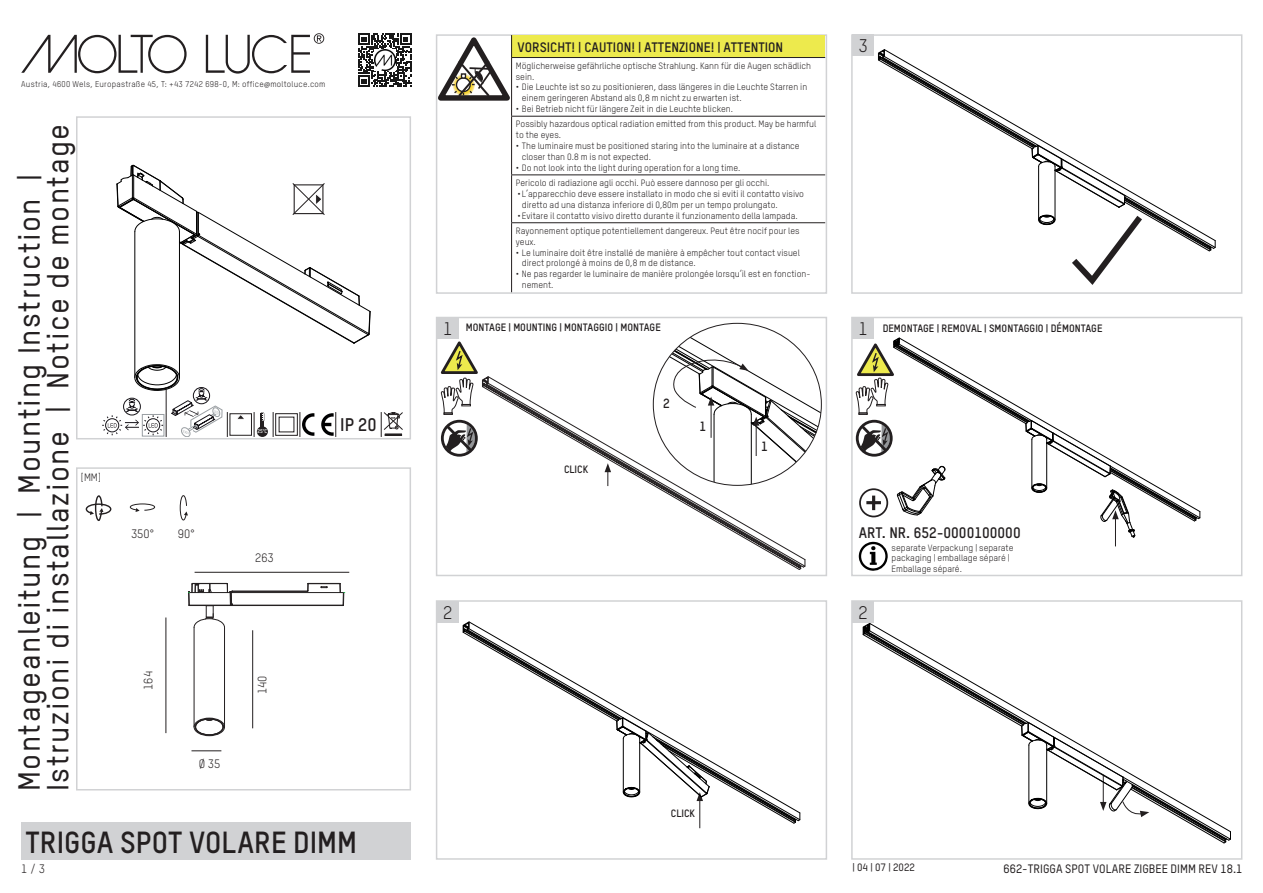
<style>
.page{position:relative;width:1263px;height:893px;background:#fff}
.page>*{position:absolute;margin:0;border:0;box-sizing:border-box;transform-origin:0 0}
.t1{font:500 30px/28.5px "TSTARPRO";letter-spacing:.05em;color:#231f20}
.Überschrift{font:700 30px "TSTARPRO";color:#231f20}
.Nummern{font:18px "TSTARPRO";color:#231f20}
.Text_schw_medium{font:700 18px "TSTARPRO";color:#231f20}
.Überschrift-2{font:700 15px "TSTARPRO";color:#231f20}
.Text_schw_7_Pt{font:700 13.5px "TSTARPRO";color:#231f20}
.Überschrift-3{font:700 13.2px "TSTARPRO";color:#231f20}
.t2{font:500 12px "TSTARPRO";color:#231f20}
.Grafik_Zahlen{font:12px "TSTARPRO";color:#231f20}
.Überschrift-4{font:700 10.5px "TSTARPRO";color:#231f20}
.t3{font:500 10.5px "TSTARPRO";color:#231f20}
.t4{font:10.5px "TSTARPRO";color:#231f20}
.Text_schw_7_Pt-2{font:9px/10.8px "TSTARPRO";color:#231f20}
.Überschrift-5{font:9px/10.8px "TSTARPRO";color:#231f20}
.t5{font:8.25px "TSTARPRO";letter-spacing:.03em;color:#231f20}
.t6{font:700 5.25px "TSTARPRO";color:#fff}
.s1{font-family:"Myriad Pro"}
</style>
<div class="page">
<div style="left:76px;top:116px;width:335px;height:323px;border:2px solid #d1d2d4"></div>
<div style="left:76px;top:467px;width:335px;height:323px;border:2px solid #d1d2d4"></div>
<svg style="left:21px;top:35px;width:166px;height:38px"></svg>
<svg style="left:206px;top:33px;width:118px;height:41px"></svg>
<svg style="left:358px;top:34px;width:53px;height:53px"></svg>
<img style="left:375px;top:50px;width:20px;height:21px">
<div style="left:852px;top:601px;width:22px;height:21px;background:#d1d2d4"></div>
<div style="left:851px;top:600px;width:391px;height:260px;border:2px solid #d1d2d4"></div>
<div style="left:852px;top:317px;width:22px;height:22px;background:#d1d2d4"></div>
<div style="left:851px;top:317px;width:391px;height:259px;border:2px solid #d1d2d4"></div>
<div style="left:437px;top:317px;width:21px;height:22px;background:#d1d2d4"></div>
<div style="left:436px;top:317px;width:391px;height:259px;border:2px solid #d1d2d4"></div>
<div style="left:437px;top:601px;width:21px;height:21px;background:#d1d2d4"></div>
<div style="left:436px;top:600px;width:391px;height:260px;border:2px solid #d1d2d4"></div>
<div style="left:852px;top:35px;width:22px;height:21px;background:#d1d2d4"></div>
<div style="left:851px;top:34px;width:391px;height:260px;border:2px solid #d1d2d4"></div>
<div style="left:21px;top:822px;width:390px;height:38px;background:#d1d2d4"></div>
<div style="left:441px;top:420px;width:37px;height:37px;border:3px solid #231f20;border-radius:50%"></div>
<svg style="left:443px;top:422px;width:32px;height:32px"></svg>
<svg style="left:799px;top:566px;width:6px;height:4px"></svg>
<svg style="left:488px;top:383px;width:316px;height:184px"></svg>
<hr style="left:252px;top:630px;width:1px;height:98px;background:#231f20">
<hr style="left:166px;top:617px;width:1px;height:116px;background:#231f20">
<hr style="left:191px;top:751px;width:30px;height:1px;background:#231f20">
<svg style="left:130px;top:503px;width:25px;height:9px"></svg>
<svg style="left:180px;top:495px;width:8px;height:26px"></svg>
<svg style="left:85px;top:495px;width:27px;height:26px"></svg>
<div style="left:195px;top:718px;width:29px;height:17px;border:1px solid #231f20;border-radius:50%"></div>
<div style="left:194px;top:718px;width:31px;height:18px;border:1px solid #231f20;border-radius:50%"></div>
<hr style="left:194px;top:627px;width:1px;height:100px;background:#231f20">
<hr style="left:224px;top:627px;width:1px;height:100px;background:#231f20">
<div style="left:195px;top:719px;width:28px;height:16px;border:1px solid #231f20;border-radius:50%"></div>
<div style="left:196px;top:719px;width:27px;height:16px;border:1px solid #231f20;border-radius:50%"></div>
<svg style="left:205px;top:719px;width:8px;height:2px"></svg>
<hr style="left:231px;top:592px;width:112px;height:1px;background:#231f20">
<hr style="left:232px;top:605px;width:111px;height:1px;background:#231f20">
<svg style="left:321px;top:586px;width:7px;height:2px"></svg>
<hr style="left:308px;top:583px;width:32px;height:1px;background:#231f20">
<svg style="left:307px;top:583px;width:2px;height:9px"></svg>
<hr style="left:232px;top:591px;width:75px;height:1px;background:#231f20">
<svg style="left:188px;top:583px;width:45px;height:45px"></svg>
<svg style="left:339px;top:583px;width:6px;height:23px"></svg>
<hr style="left:195px;top:572px;width:154px;height:1px;background:#231f20">
<svg style="left:441px;top:341px;width:47px;height:74px"></svg>
<svg style="left:653px;top:323px;width:168px;height:162px"></svg>
<div style="left:436px;top:34px;width:391px;height:260px;border:2px solid #d1d2d4"></div>
<div style="left:512px;top:35px;width:313px;height:23px;background:#edea4d"></div>
<hr style="left:511px;top:57px;width:314px;height:1px;background:#231f20">
<hr style="left:511px;top:58px;width:1px;height:58px;background:#231f20">
<hr style="left:511px;top:116px;width:314px;height:1px;background:#231f20">
<hr style="left:511px;top:117px;width:1px;height:57px;background:#231f20">
<hr style="left:511px;top:174px;width:314px;height:1px;background:#231f20">
<hr style="left:511px;top:175px;width:1px;height:47px;background:#231f20">
<hr style="left:511px;top:223px;width:1px;height:69px;background:#231f20">
<hr style="left:511px;top:222px;width:314px;height:1px;background:#231f20">
<svg style="left:438px;top:35px;width:74px;height:66px"></svg>
<hr style="left:135px;top:232px;width:1px;height:146px;background:#000">
<hr style="left:179px;top:232px;width:1px;height:146px;background:#000">
<svg style="left:116px;top:165px;width:255px;height:179px"></svg>
<svg style="left:273px;top:412px;width:1px;height:25px"></svg>
<svg style="left:102px;top:364px;width:126px;height:73px"></svg>
<svg style="left:237px;top:415px;width:7px;height:4px"></svg>
<div style="left:230px;top:413px;width:22px;height:23px;border:1px solid #231f20"></div>
<svg style="left:257px;top:426px;width:11px;height:11px"></svg>
<svg style="left:254px;top:412px;width:10px;height:25px"></svg>
<div style="left:275px;top:413px;width:23px;height:23px;border:1px solid #231f20"></div>
<svg style="left:300px;top:412px;width:14px;height:25px"></svg>
<svg style="left:321px;top:412px;width:15px;height:25px"></svg>
<svg style="left:381px;top:412px;width:22px;height:25px"></svg>
<svg style="left:463px;top:621px;width:337px;height:207px"></svg>
<svg style="left:878px;top:49px;width:337px;height:236px"></svg>
<svg style="left:856px;top:337px;width:344px;height:234px"></svg>
<svg style="left:863px;top:623px;width:368px;height:220px"></svg>
<p class="t5" style="left:21px;top:79px;width:306px">Austria, 4600 Wels, Europastraße 45, T: +43 7242 698-0, M: office<span class="s1">@</span>moltoluce.com</p>
<h1 class="t1" style="left:15px;top:791px;width:669px;rotate:-90deg">Montageanleitung | Mounting Instruction |<br>Istruzioni di installazione | Notice de montage</h1>
<p class="t4" style="left:81px;top:471px;width:22px">[MM]</p>
<p class="Grafik_Zahlen" style="left:131px;top:526px;width:24px">350°</p>
<p class="Grafik_Zahlen" style="left:178px;top:526px;width:18px">90°</p>
<p class="Grafik_Zahlen" style="left:141px;top:690px;width:20px;rotate:-90deg">164</p>
<p class="Grafik_Zahlen" style="left:199px;top:756px;width:23px">Ø 35</p>
<p class="t6" style="left:257px;top:428px;width:11px">25°C</p>
<p class="Text_schw_medium" style="left:340px;top:414px;width:38px">IP 20</p>
<p class="Grafik_Zahlen" style="left:255px;top:551px;width:20px">263</p>
<p class="Grafik_Zahlen" style="left:255px;top:694px;width:20px;rotate:-90deg">140</p>
<p class="Überschrift" style="left:26px;top:823px;width:333px">TRIGGA SPOT VOLARE DIMM</p>
<p class="Nummern" style="left:858px;top:35px;width:11px">3</p>
<p class="Text_schw_7_Pt" style="left:518px;top:38px;width:267px">VORSICHT! | CAUTION! | ATTENZIONE! | ATTENTION</p>
<p class="Text_schw_7_Pt-2" style="left:516px;top:60px;width:297px">Möglicherweise gefährliche optische Strahlung. Kann für die Augen schädlich sein.</p>
<p class="Text_schw_7_Pt-2" style="left:522px;top:82px;width:287px;text-indent:-6px">• Die Leuchte ist so zu positionieren, dass längeres in die Leuchte Starren in einem geringeren Abstand als 0,8 m nicht zu erwarten ist.</p>
<p class="Text_schw_7_Pt-2" style="left:516px;top:103px;width:219px">• Bei Betrieb nicht für längere Zeit in die Leuchte blicken.</p>
<p class="Text_schw_7_Pt-2" style="left:516px;top:119px;width:302px">Possibly hazardous optical radiation emitted from this product. May be harmful to the eyes.</p>
<p class="Text_schw_7_Pt-2" style="left:522px;top:140px;width:279px;text-indent:-6px">• The luminaire must be positioned staring into the luminaire at a distance closer than 0.8 m is not expected.</p>
<p class="Text_schw_7_Pt-2" style="left:516px;top:162px;width:226px">• Do not look into the light during operation for a long time.</p>
<p class="Text_schw_7_Pt-2" style="left:516px;top:177px;width:255px">Pericolo di radiazione agli occhi. Può essere dannoso per gli occhi.</p>
<p class="Text_schw_7_Pt-2" style="left:522px;top:188px;width:284px;text-indent:-4px">• L’apparecchio deve essere installato in modo che si eviti il contatto visivo diretto ad una distanza inferiore di 0,80m per un tempo prolungato.</p>
<p class="Text_schw_7_Pt-2" style="left:517px;top:210px;width:282px">•Evitare il contatto visivo diretto durante il funzionamento della lampada.</p>
<p class="Text_schw_7_Pt-2" style="left:516px;top:225px;width:285px">Rayonnement optique potentiellement dangereux. Peut être nocif pour les yeux.</p>
<p class="Text_schw_7_Pt-2" style="left:522px;top:247px;width:279px;text-indent:-6px">• Le luminaire doit être installé de manière à empêcher tout contact visuel direct prolongé à moins de 0,8 m de distance.</p>
<p class="Text_schw_7_Pt-2" style="left:522px;top:268px;width:290px;text-indent:-6px">• Ne pas regarder le luminaire de manière prolongée lorsqu‘il est en fonction&shy;nement.</p>
<p class="Überschrift-4" style="left:466px;top:321px;width:196px">MONTAGE | MOUNTING | MONTAGGIO | MONTAGE</p>
<p class="Überschrift-4" style="left:883px;top:321px;width:221px">DEMONTAGE | REMOVAL | SMONTAGGIO | DÉMONTAGE</p>
<p class="Nummern" style="left:443px;top:318px;width:11px">1</p>
<p class="Nummern" style="left:858px;top:318px;width:11px">1</p>
<p class="Nummern" style="left:443px;top:601px;width:11px">2</p>
<p class="Überschrift-4" style="left:564px;top:463px;width:26px">CLICK</p>
<p class="Überschrift-3" style="left:663px;top:395px;width:8px">2</p>
<p class="Überschrift-3" style="left:700px;top:418px;width:8px">1</p>
<p class="Überschrift-3" style="left:761px;top:438px;width:8px">1</p>
<p class="Überschrift-4" style="left:671px;top:807px;width:26px">CLICK</p>
<p class="Überschrift-2" style="left:859px;top:523px;width:163px">ART. NR. 652-0000100000</p>
<p class="Überschrift-5" style="left:892px;top:542px;width:123px">separate Verpackung | separate packaging | emballage séparé |<br>Emballage séparé.</p>
<p class="Nummern" style="left:858px;top:601px;width:11px">2</p>
<h3 class="Grafik_Zahlen" style="left:21px;top:861px;width:25px">1 / 3</h3>
<p class="t3" style="left:852px;top:861px;width:64px">| 04 | 07 | 2022</p>
<h3 class="t2" style="left:1003px;top:861px;width:240px">662-TRIGGA SPOT VOLARE ZIGBEE DIMM REV 18.1</h3>
</div>
